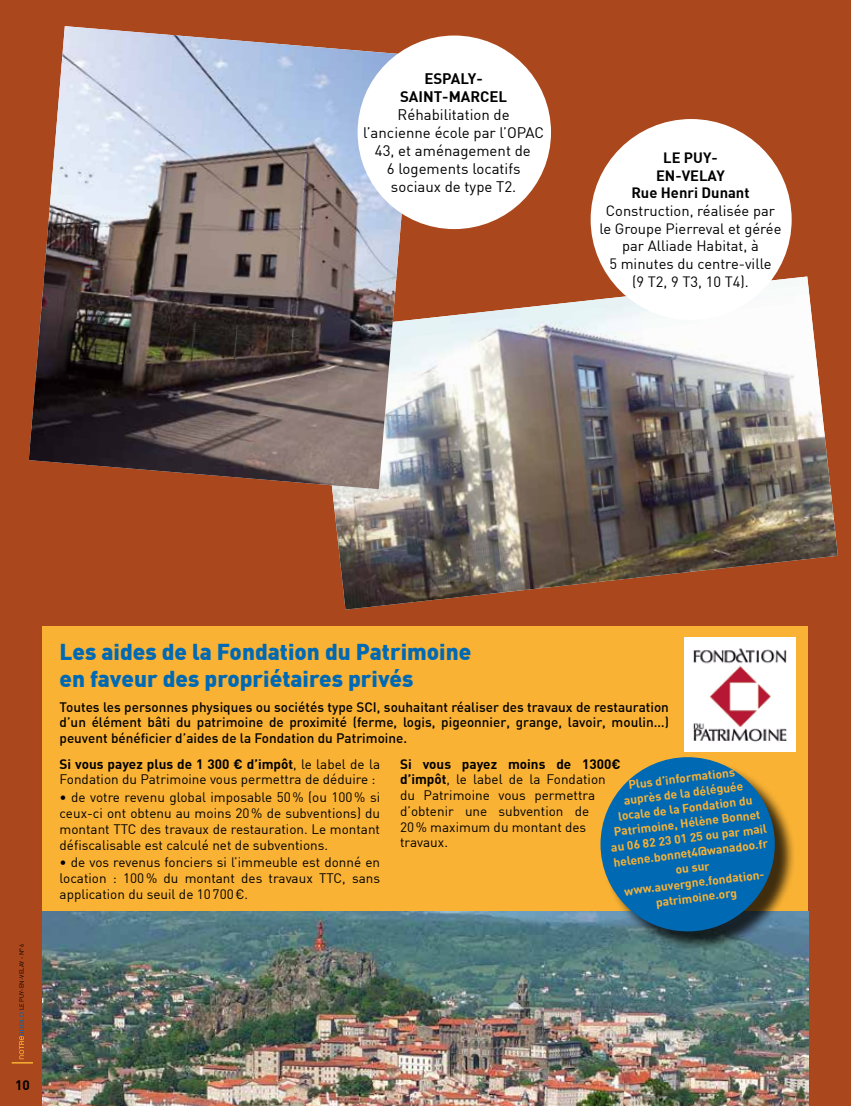
<style>
.page{position:relative;width:851px;height:1106px;background:#fff}
.page>*{position:absolute;margin:0;border:0;box-sizing:border-box;transform-origin:0 0}
.t1{font:900 22.5px/26.7px "DIN";color:#0069b4}
.t2{font:15px/18px "DIN";color:#000;text-align:center}
.t3{font:700 15px/18px "DIN";color:#000;text-align:center}
.t4{font:14.7px/17.7px "DIN";color:#000;text-align:center}
.t5{font:700 14.7px/17.7px "DIN";color:#000;text-align:center}
.t6{font:13.5px/15.8px "DIN";color:#000}
.t7{font:500 13.5px/15.8px "DIN";color:#000;text-align:justify}
.t8{font:700 13.5px "DIN";color:#000}
.t9{font:700 12px/15px "DIN";color:#f9b234;text-align:center}
.t10{font:6px "DIN";color:#000}
.s1{font-weight:700}
</style>
<div class="page">
<div style="left:0;top:0;width:850px;height:1106px;background:#ab471c"></div>
<svg style="left:12px;top:1012px;width:21px;height:51px"></svg>
<img style="left:332px;top:276px;width:505px;height:333px">
<img style="left:29px;top:26px;width:386px;height:463px">
<div style="left:357px;top:36px;width:194px;height:193px;background:#fff;border-radius:50%"></div>
<div style="left:590px;top:119px;width:201px;height:201px;background:#fff;border-radius:50%"></div>
<div style="left:43px;top:626px;width:765px;height:437px;background:#f9b234"></div>
<img style="left:684px;top:637px;width:111px;height:114px">
<img style="left:43px;top:911px;width:765px;height:195px">
<div style="left:602px;top:759px;width:193px;height:192px;background:#000;opacity:.75"></div>
<div style="left:600px;top:757px;width:174px;height:174px;background:#0069b4;border-radius:50%"></div>
<p class="t3" style="left:400px;top:69px;width:109px">ESPALY-<br>SAINT-MARCEL</p>
<p class="t2" style="left:363px;top:105px;width:182px">Réhabilitation de l’ancienne école par l’OPAC<br>43, et aménagement de<br>6 logements locatifs sociaux de type T2.</p>
<p class="t5" style="left:631px;top:148px;width:120px">LE PUY-<br>EN-VELAY<br>Rue Henri Dunant</p>
<p class="t4" style="left:599px;top:201px;width:184px">Construction, réalisée par le Groupe Pierreval et gérée par Alliade Habitat, à<br>5 minutes du centre-ville<br>(9 T2, 9 T3, 10 T4).</p>
<p class="t10" style="left:18px;top:1010px;width:68px;rotate:-90deg">LE PUY-EN-VELAY - N° 6</p>
<p class="t8" style="left:15px;top:1075px;width:16px">10</p>
<h1 class="t1" style="left:60px;top:637px;width:413px">Les aides de la Fondation du Patrimoine en faveur des propriétaires privés</h1>
<p class="t7" style="left:60px;top:698px;width:610px">Toutes les personnes physiques ou sociétés type SCI, souhaitant réaliser des travaux de restauration d’un élément bâti du patrimoine de proximité (ferme, logis, pigeonnier, grange, lavoir, moulin…) peuvent bénéficier d’aides de la Fondation du Patrimoine.</p>
<p class="t6" style="left:60px;top:755px;width:322px"><span class="s1">Si vous payez plus de 1 300 € d’impôt</span>, le label de la<br>Fondation du Patrimoine vous permettra de déduire :</p>
<p class="t6" style="left:60px;top:789px;width:322px;text-align:justify">• de votre revenu global imposable 50% (ou 100% si ceux-ci ont obtenu au moins 20% de subventions) du montant TTC des travaux de restauration. Le montant défiscalisable est calculé net de subventions.</p>
<p class="t6" style="left:60px;top:854px;width:322px;text-align:justify">• de vos revenus fonciers si l’immeuble est donné en location : 100% du montant des travaux TTC, sans application du seuil de 10700€.</p>
<p class="t6" style="left:400px;top:755px;width:222px"><span class="s1">Si vous payez moins de 1300€ d’impôt</span>, le label de la Fondation du Patrimoine vous permettra d’obtenir une subvention de<br>20% maximum du montant des travaux.</p>
<p class="t9" style="left:602px;top:780px;width:158px;rotate:-7deg">Plus d’informations<br>auprès de la déléguée<br>locale de la Fondation du<br>Patrimoine, Hélène Bonnet au 06 82 23 01 25 ou par mail helene.bonnet4@wanadoo.fr ou sur www.auvergne.fondation&shy;patrimoine.org</p>
</div>
